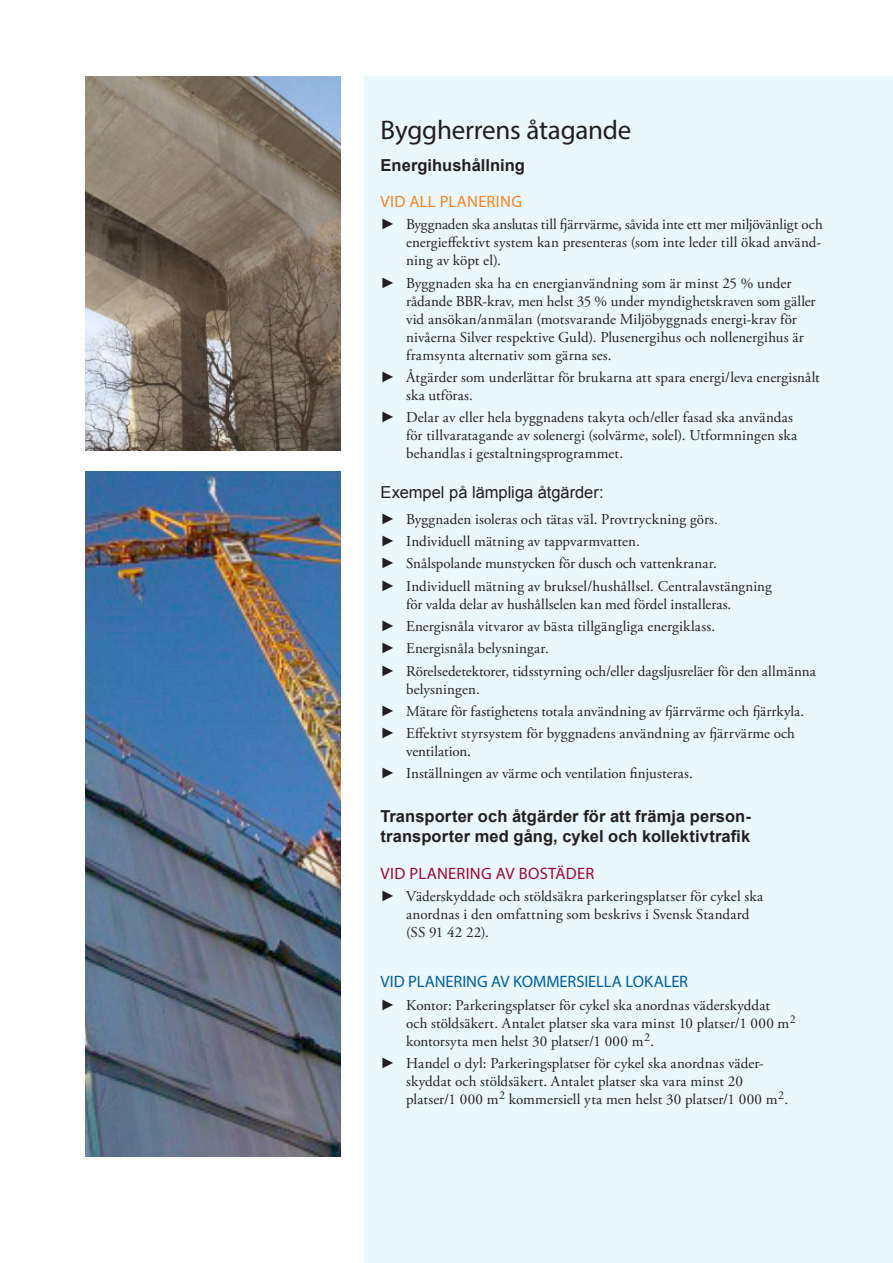
<style>
.page{position:relative;width:893px;height:1263px;background:#fff}
.page>*{position:absolute;margin:0;border:0;box-sizing:border-box;transform-origin:0 0}
.RUBRIK_2{font:27px "Myriad Pro";letter-spacing:-.01em;color:#231f20}
.RUBRIK_3{font:700 16.5px/19.8px "Arial";letter-spacing:.005em;color:#231f20}
.RUB_2A_-_BLÅ{font:16.5px "Myriad Pro";letter-spacing:-.005em;color:#0060a0}
.RUBRIK_3-2{font:16.5px "Arial";color:#231f20}
.RUB_2A_-_RÖD{font:16.5px "Myriad Pro";letter-spacing:.015em;color:#9e0832}
.RUBRIK_2A_-_ORANGE{font:16.5px "Myriad Pro";letter-spacing:.015em;color:#f58520}
.t1{font:15px/18px "Adobe Garamond Pro";letter-spacing:.005em;color:#231f20}
.s1{font-family:"Arial"}
</style>
<div class="page">
<div style="left:365px;top:77px;width:528px;height:1186px;background:#eaf7fc"></div>
<img style="left:85px;top:471px;width:255px;height:685px">
<img style="left:85px;top:77px;width:255px;height:374px">
<p class="RUBRIK_2" style="left:381px;top:113px;width:252px">Byggherrens åtagande</p>
<p class="RUBRIK_3" style="left:381px;top:156px;width:146px">Energihushållning</p>
<p class="RUBRIK_2A_-_ORANGE" style="left:381px;top:191px;width:143px">VID ALL PLANERING</p>
<p class="t1" style="left:406px;top:216px;width:418px;text-align:justify;text-indent:-26px"><span class="s1">►</span> Byggnaden ska anslutas till fjärrvärme, såvida inte ett mer miljövänligt och energieffektivt system kan presenteras (som inte leder till ökad använd&shy;ning av köpt el).</p>
<p class="t1" style="left:406px;top:274px;width:411px;text-indent:-26px"><span class="s1">►</span> Byggnaden ska ha en energianvändning som är minst 25 % under rådande BBR-krav, men helst 35 % under myndighetskraven som gäller vid ansökan/anmälan (motsvarande Miljöbyggnads energi-krav för nivåerna Silver respektive Guld). Plusenergihus och nollenergihus är framsynta alternativ som gärna ses.</p>
<p class="t1" style="left:406px;top:369px;width:415px;text-indent:-26px"><span class="s1">►</span> Åtgärder som underlättar för brukarna att spara energi/leva energisnålt ska utföras.</p>
<p class="t1" style="left:406px;top:409px;width:393px;text-indent:-26px"><span class="s1">►</span> Delar av eller hela byggnadens takyta och/eller fasad ska användas för tillvaratagande av solenergi (solvärme, solel). Utformningen ska behandlas i gestaltningsprogrammet.</p>
<p class="RUBRIK_3-2" style="left:381px;top:482px;width:225px">Exempel på lämpliga åtgärder:</p>
<p class="t1" style="left:381px;top:511px;width:339px"><span class="s1">►</span> Byggnaden isoleras och tätas väl. Provtryckning görs.</p>
<p class="t1" style="left:381px;top:533px;width:261px"><span class="s1">►</span> Individuell mätning av tappvarmvatten.</p>
<p class="t1" style="left:381px;top:555px;width:338px"><span class="s1">►</span> Snålspolande munstycken för dusch och vattenkranar.</p>
<p class="t1" style="left:406px;top:577px;width:367px;text-indent:-26px"><span class="s1">►</span> Individuell mätning av bruksel/hushållsel. Centralavstängning för valda delar av hushållselen kan med fördel installeras.</p>
<p class="t1" style="left:381px;top:618px;width:336px"><span class="s1">►</span> Energisnåla vitvaror av bästa tillgängliga energiklass.</p>
<p class="t1" style="left:381px;top:640px;width:170px"><span class="s1">►</span> Energisnåla belysningar.</p>
<p class="t1" style="left:406px;top:662px;width:411px;text-indent:-26px"><span class="s1">►</span> Rörelsedetektorer, tidsstyrning och/eller dagsljusreläer för den allmänna belysningen.</p>
<p class="t1" style="left:381px;top:702px;width:425px"><span class="s1">►</span> Mätare för fastighetens totala användning av fjärrvärme och fjärrkyla.</p>
<p class="t1" style="left:406px;top:725px;width:390px;text-indent:-26px"><span class="s1">►</span> Effektivt styrsystem för byggnadens användning av fjärrvärme och ventilation.</p>
<p class="t1" style="left:381px;top:765px;width:314px"><span class="s1">►</span> Inställningen av värme och ventilation finjusteras.</p>
<p class="RUBRIK_3" style="left:381px;top:807px;width:372px">Transporter och åtgärder för att främja person&shy;transporter med gång, cykel och kollektivtrafik</p>
<p class="RUB_2A_-_RÖD" style="left:381px;top:863px;width:215px">VID PLANERING AV BOSTÄDER</p>
<p class="t1" style="left:406px;top:888px;width:359px;text-indent:-26px"><span class="s1">►</span> Väderskyddade och stöldsäkra parkeringsplatser för cykel ska anordnas i den omfattning som beskrivs i Svensk Standard (SS 91 42 22).</p>
<p class="RUB_2A_-_BLÅ" style="left:381px;top:972px;width:309px">VID PLANERING AV KOMMERSIELLA LOKALER</p>
<p class="t1" style="left:406px;top:996px;width:391px;text-indent:-26px"><span class="s1">►</span> Kontor: Parkeringsplatser för cykel ska anordnas väderskyddat<br>och stöldsäkert. Antalet platser ska vara minst 10 platser/1 000 m<sup>2 </sup>kontorsyta men helst 30 platser/1 000 m<sup>2</sup>.</p>
<p class="t1" style="left:406px;top:1055px;width:384px;text-indent:-26px"><span class="s1">►</span> Handel o dyl: Parkeringsplatser för cykel ska anordnas väder&shy;skyddat och stöldsäkert. Antalet platser ska vara minst 20 platser/1 000 m<sup>2</sup> kommersiell yta men helst 30 platser/1 000 m<sup>2</sup>.</p>
</div>
